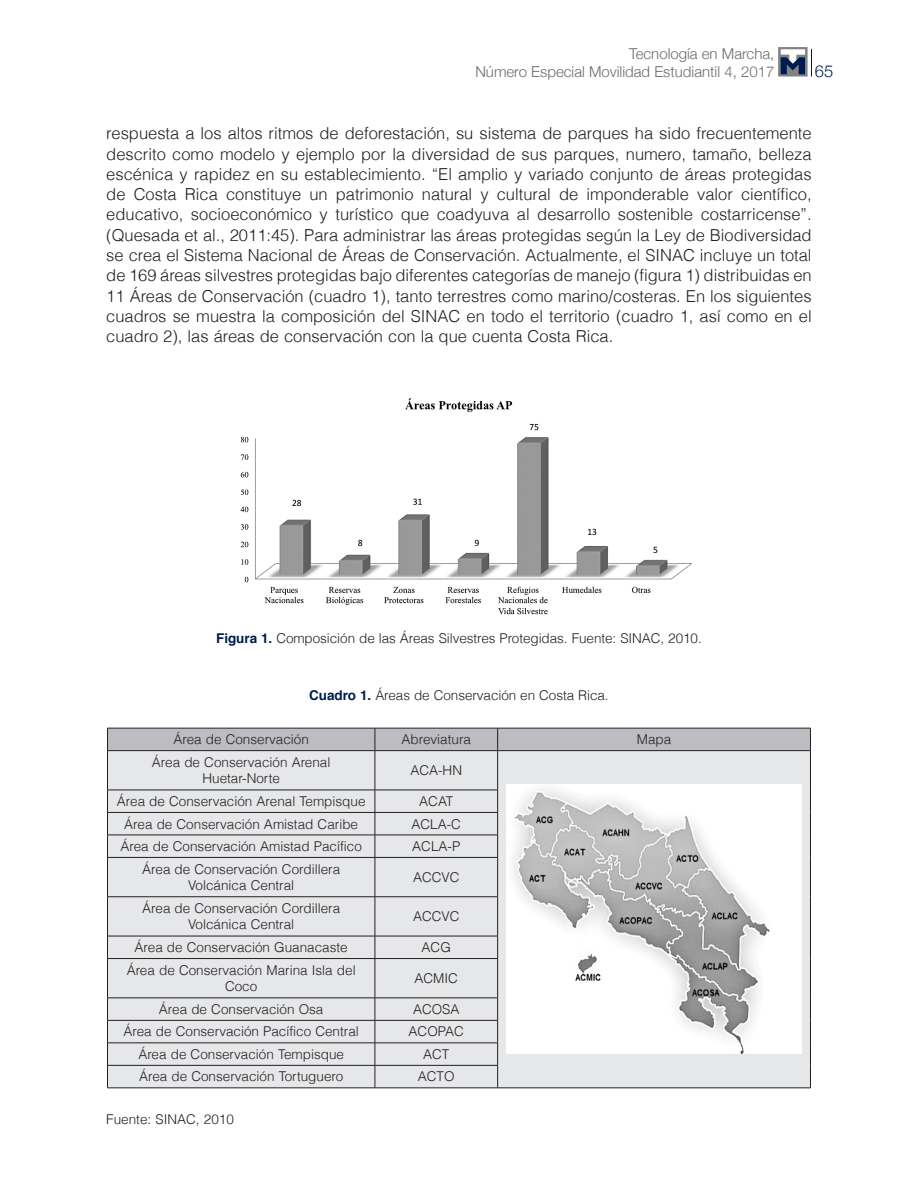
<style>
.page{position:relative;width:918px;height:1188px;background:#fff}
.page>*{position:absolute;margin:0;border:0;box-sizing:border-box;transform-origin:0 0}
._6texto{font:300 16.5px/20.2px "Helvetica";color:#231f20;text-align:justify}
.t1{font:300 16.5px "Helvetica Neue";color:#001c4e}
.t2{font:300 15px/18px "Helvetica Neue";color:#6c6d70;text-align:right}
.textocuadros{font:300 13.5px/16.2px "Helvetica";color:#231f20;text-align:center}
._9tituloscuadrosin{font:300 13.5px "Helvetica";letter-spacing:-.005em;color:#231f20}
._9tituloscuadros1{font:300 13.5px "Helvetica";letter-spacing:-.005em;color:#231f20}
.fuente{font:300 13.5px "Helvetica";color:#231f20}
.s1{font-weight:700;color:#001c4e}
</style>
<div class="page">
<svg style="left:811px;top:49px;width:1px;height:28px"></svg>
<svg style="left:778px;top:47px;width:30px;height:30px"></svg>
<svg style="left:781px;top:49px;width:24px;height:25px"></svg>
<img style="left:240px;top:398px;width:452px;height:217px">
<div style="left:108px;top:751px;width:702px;height:337px;background:#e6e7e9"></div>
<div style="left:107px;top:728px;width:704px;height:22px;background:#bcbdc0"></div>
<hr style="left:107px;top:750px;width:268px;height:1px;background:#231f20">
<hr style="left:107px;top:751px;width:1px;height:39px;background:#231f20">
<hr style="left:375px;top:750px;width:123px;height:1px;background:#231f20">
<hr style="left:375px;top:751px;width:1px;height:39px;background:#231f20">
<hr style="left:498px;top:750px;width:313px;height:1px;background:#231f20">
<hr style="left:497px;top:751px;width:1px;height:39px;background:#231f20">
<hr style="left:810px;top:751px;width:1px;height:39px;background:#231f20">
<svg style="left:810px;top:790px;width:1px;height:67px"></svg>
<hr style="left:810px;top:857px;width:1px;height:40px;background:#231f20">
<hr style="left:810px;top:897px;width:1px;height:39px;background:#231f20">
<svg style="left:810px;top:936px;width:1px;height:23px"></svg>
<hr style="left:810px;top:959px;width:1px;height:39px;background:#231f20">
<svg style="left:810px;top:998px;width:1px;height:90px"></svg>
<hr style="left:498px;top:1088px;width:313px;height:1px;background:#231f20">
<hr style="left:107px;top:790px;width:268px;height:1px;background:#231f20">
<hr style="left:375px;top:790px;width:123px;height:1px;background:#231f20">
<hr style="left:107px;top:812px;width:268px;height:1px;background:#231f20">
<hr style="left:375px;top:812px;width:123px;height:1px;background:#231f20">
<hr style="left:107px;top:835px;width:268px;height:1px;background:#231f20">
<svg style="left:107px;top:790px;width:1px;height:67px"></svg>
<hr style="left:375px;top:835px;width:123px;height:1px;background:#231f20">
<svg style="left:375px;top:790px;width:1px;height:67px"></svg>
<svg style="left:497px;top:790px;width:1px;height:67px"></svg>
<hr style="left:107px;top:857px;width:268px;height:1px;background:#231f20">
<hr style="left:107px;top:858px;width:1px;height:39px;background:#231f20">
<hr style="left:375px;top:857px;width:123px;height:1px;background:#231f20">
<hr style="left:375px;top:858px;width:1px;height:39px;background:#231f20">
<hr style="left:497px;top:858px;width:1px;height:39px;background:#231f20">
<hr style="left:107px;top:896px;width:268px;height:1px;background:#231f20">
<hr style="left:107px;top:897px;width:1px;height:39px;background:#231f20">
<hr style="left:375px;top:896px;width:123px;height:1px;background:#231f20">
<hr style="left:375px;top:897px;width:1px;height:39px;background:#231f20">
<hr style="left:497px;top:897px;width:1px;height:39px;background:#231f20">
<hr style="left:107px;top:936px;width:268px;height:1px;background:#231f20">
<svg style="left:107px;top:936px;width:1px;height:22px"></svg>
<hr style="left:375px;top:936px;width:123px;height:1px;background:#231f20">
<svg style="left:375px;top:936px;width:1px;height:22px"></svg>
<svg style="left:497px;top:936px;width:1px;height:22px"></svg>
<hr style="left:107px;top:958px;width:268px;height:1px;background:#231f20">
<hr style="left:107px;top:959px;width:1px;height:39px;background:#231f20">
<hr style="left:375px;top:958px;width:123px;height:1px;background:#231f20">
<hr style="left:375px;top:959px;width:1px;height:39px;background:#231f20">
<hr style="left:497px;top:959px;width:1px;height:39px;background:#231f20">
<hr style="left:107px;top:998px;width:268px;height:1px;background:#231f20">
<hr style="left:375px;top:998px;width:123px;height:1px;background:#231f20">
<hr style="left:107px;top:1020px;width:268px;height:1px;background:#231f20">
<hr style="left:375px;top:1020px;width:123px;height:1px;background:#231f20">
<hr style="left:107px;top:1043px;width:268px;height:1px;background:#231f20">
<hr style="left:375px;top:1043px;width:123px;height:1px;background:#231f20">
<hr style="left:107px;top:1065px;width:268px;height:1px;background:#231f20">
<svg style="left:107px;top:999px;width:1px;height:89px"></svg>
<hr style="left:375px;top:1065px;width:123px;height:1px;background:#231f20">
<svg style="left:375px;top:998px;width:1px;height:90px"></svg>
<svg style="left:497px;top:998px;width:1px;height:90px"></svg>
<hr style="left:107px;top:1088px;width:268px;height:1px;background:#231f20">
<hr style="left:375px;top:1088px;width:123px;height:1px;background:#231f20">
<img style="left:507px;top:785px;width:294px;height:269px">
<p class="t2" style="left:475px;top:43px;width:300px">Tecnología en Marcha,<br>Número Especial Movilidad Estudiantil 4, 2017</p>
<p class="t1" style="left:815px;top:57px;width:20px">65</p>
<p class="_6texto" style="left:106px;top:123px;width:707px">respuesta a los altos ritmos de deforestación, su sistema de parques ha sido frecuentemente descrito como modelo y ejemplo por la diversidad de sus parques, numero, tamaño, belleza escénica y rapidez en su establecimiento. “El amplio y variado conjunto de áreas protegidas de Costa Rica constituye un patrimonio natural y cultural de imponderable valor científico, educativo, socioeconómico y turístico que coadyuva al desarrollo sostenible costarricense”. (Quesada et al., 2011:45). Para administrar las áreas protegidas según la Ley de Biodiversidad se crea el Sistema Nacional de Áreas de Conservación. Actualmente, el SINAC incluye un total de 169 áreas silvestres protegidas bajo diferentes categorías de manejo (figura 1) distribuidas en 11 Áreas de Conservación (cuadro 1), tanto terrestres como marino/costeras. En los siguientes cuadros se muestra la composición del SINAC en todo el territorio (cuadro 1, así como en el cuadro 2), las áreas de conservación con la que cuenta Costa Rica.</p>
<p class="_9tituloscuadrosin" style="left:216px;top:628px;width:487px"><span class="s1">Figura 1.</span> Composición de las Áreas Silvestres Protegidas. Fuente: SINAC, 2010.</p>
<p class="_9tituloscuadros1" style="left:309px;top:685px;width:301px"><span class="s1">Cuadro 1.</span> Áreas de Conservación en Costa Rica.</p>
<p class="textocuadros" style="left:173px;top:731px;width:137px">Área de Conservación</p>
<p class="textocuadros" style="left:402px;top:731px;width:71px">Abreviatura</p>
<p class="textocuadros" style="left:637px;top:731px;width:36px">Mapa</p>
<p class="textocuadros" style="left:152px;top:754px;width:180px">Área de Conservación Arenal<br>Huetar-Norte</p>
<p class="textocuadros" style="left:410px;top:762px;width:53px">ACA-HN</p>
<p class="textocuadros" style="left:117px;top:793px;width:250px">Área de Conservación Arenal Tempisque</p>
<p class="textocuadros" style="left:419px;top:793px;width:36px">ACAT</p>
<p class="textocuadros" style="left:124px;top:815px;width:235px">Área de Conservación Amistad Caribe</p>
<p class="textocuadros" style="left:412px;top:815px;width:51px">ACLA-C</p>
<p class="textocuadros" style="left:121px;top:838px;width:243px">Área de Conservación Amistad Pacífico</p>
<p class="textocuadros" style="left:412px;top:838px;width:50px">ACLA-P</p>
<p class="textocuadros" style="left:142px;top:860px;width:199px">Área de Conservación Cordillera<br>Volcánica Central</p>
<p class="textocuadros" style="left:413px;top:868px;width:48px">ACCVC</p>
<p class="textocuadros" style="left:142px;top:900px;width:199px">Área de Conservación Cordillera<br>Volcánica Central</p>
<p class="textocuadros" style="left:413px;top:908px;width:48px">ACCVC</p>
<p class="textocuadros" style="left:135px;top:939px;width:215px">Área de Conservación Guanacaste</p>
<p class="textocuadros" style="left:422px;top:939px;width:31px">ACG</p>
<p class="textocuadros" style="left:127px;top:961px;width:230px">Área de Conservación Marina Isla del<br>Coco</p>
<p class="textocuadros" style="left:415px;top:970px;width:45px">ACMIC</p>
<p class="textocuadros" style="left:159px;top:1000px;width:166px">Área de Conservación Osa</p>
<p class="textocuadros" style="left:413px;top:1000px;width:48px">ACOSA</p>
<p class="textocuadros" style="left:124px;top:1023px;width:237px">Área de Conservación Pacífico Central</p>
<p class="textocuadros" style="left:409px;top:1023px;width:57px">ACOPAC</p>
<p class="textocuadros" style="left:138px;top:1045px;width:207px">Área de Conservación Tempisque</p>
<p class="textocuadros" style="left:423px;top:1045px;width:28px">ACT</p>
<p class="textocuadros" style="left:139px;top:1068px;width:206px">Área de Conservación Tortuguero</p>
<p class="textocuadros" style="left:418px;top:1068px;width:38px">ACTO</p>
<p class="fuente" style="left:106px;top:1109px;width:129px">Fuente: SINAC, 2010</p>
</div>
